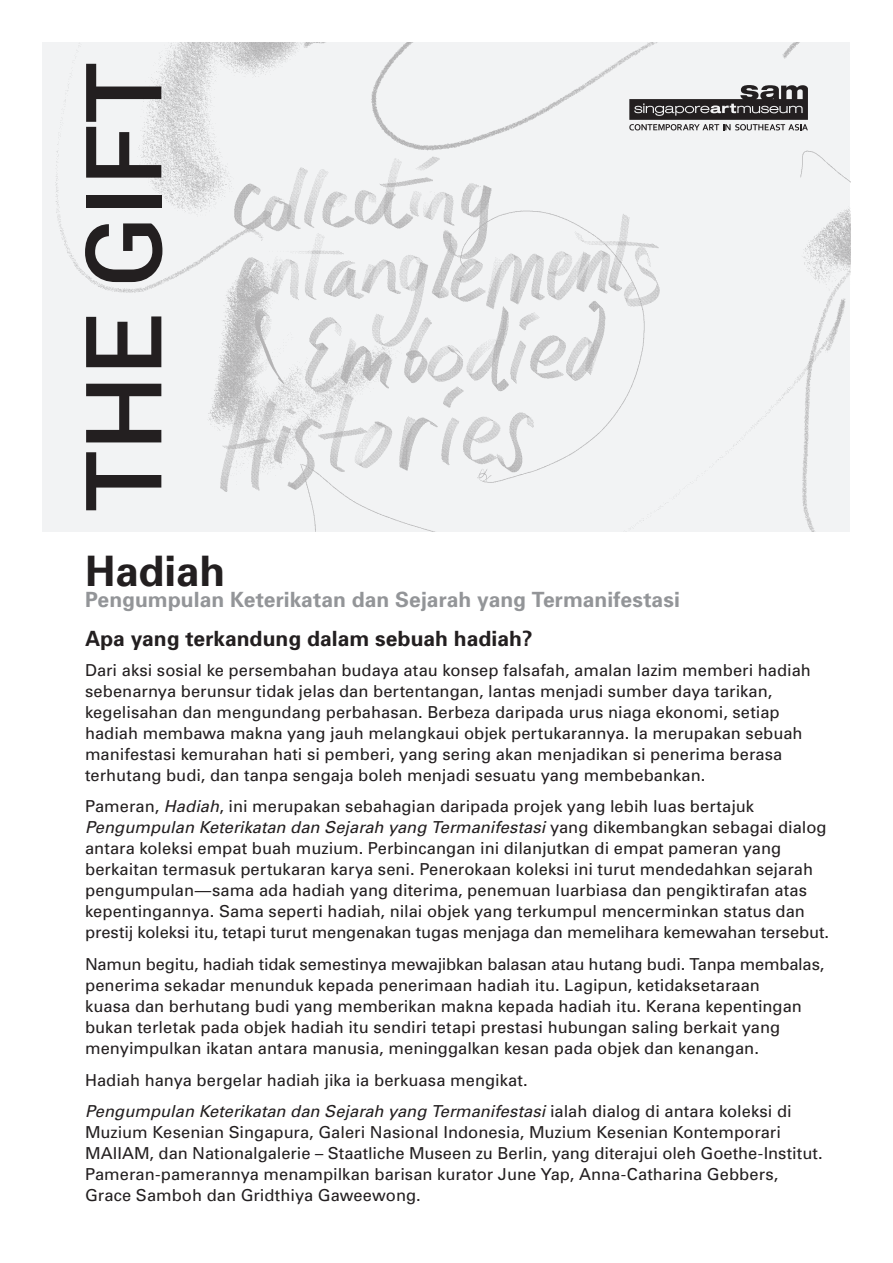
<style>
.page{position:relative;width:893px;height:1263px;background:#fff}
.page>*{position:absolute;margin:0;border:0;box-sizing:border-box;transform-origin:0 0}
.Artist_Name{font:700 42px "Univers";color:#231f20}
.Artist_Name-2{font:700 21px "Univers";letter-spacing:.005em;color:#939598}
.Artist_Name-3{font:700 21px "Univers";letter-spacing:.005em;color:#231f20}
.Text-NoIndent{font:16.5px/21px "Univers";color:#231f20}
.s1{font-style:italic}
</style>
<div class="page">
<img style="left:43px;top:43px;width:807px;height:488px">
<svg style="left:629px;top:85px;width:179px;height:45px"></svg>
<svg style="left:86px;top:452px;width:75px;height:58px"></svg>
<svg style="left:86px;top:384px;width:75px;height:58px"></svg>
<svg style="left:86px;top:316px;width:75px;height:51px"></svg>
<svg style="left:85px;top:223px;width:77px;height:59px"></svg>
<div style="left:86px;top:195px;width:75px;height:12px;background:#231f20"></div>
<svg style="left:86px;top:64px;width:75px;height:114px"></svg>
<p class="Artist_Name" style="left:85px;top:546px;width:142px">Hadiah</p>
<p class="Artist_Name-2" style="left:85px;top:587px;width:596px">Pengumpulan Keterikatan dan Sejarah yang Termanifestasi</p>
<p class="Artist_Name-3" style="left:85px;top:626px;width:449px">Apa yang terkandung dalam sebuah hadiah?</p>
<p class="Text-NoIndent" style="left:85px;top:659px;width:727px">Dari aksi sosial ke persembahan budaya atau konsep falsafah, amalan lazim memberi hadiah sebenarnya berunsur tidak jelas dan bertentangan, lantas menjadi sumber daya tarikan, kegelisahan dan mengundang perbahasan. Berbeza daripada urus niaga ekonomi, setiap hadiah membawa makna yang jauh melangkaui objek pertukarannya. Ia merupakan sebuah manifestasi kemurahan hati si pemberi, yang sering akan menjadikan si penerima berasa terhutang budi, dan tanpa sengaja boleh menjadi sesuatu yang membebankan.</p>
<p class="Text-NoIndent" style="left:85px;top:796px;width:746px">Pameran, <span class="s1">Hadiah</span>, ini merupakan sebahagian daripada projek yang lebih luas bertajuk <span class="s1">Pengumpulan Keterikatan dan Sejarah yang Termanifestasi</span> yang dikembangkan sebagai dialog antara koleksi empat buah muzium. Perbincangan ini dilanjutkan di empat pameran yang berkaitan termasuk pertukaran karya seni. Penerokaan koleksi ini turut mendedahkan sejarah pengumpulan—sama ada hadiah yang diterima, penemuan luarbiasa dan pengiktirafan atas kepentingannya. Sama seperti hadiah, nilai objek yang terkumpul mencerminkan status dan prestij koleksi itu, tetapi turut mengenakan tugas menjaga dan memelihara kemewahan tersebut.</p>
<p class="Text-NoIndent" style="left:85px;top:954px;width:741px">Namun begitu, hadiah tidak semestinya mewajibkan balasan atau hutang budi. Tanpa membalas, penerima sekadar menunduk kepada penerimaan hadiah itu. Lagipun, ketidaksetaraan<br>kuasa dan berhutang budi yang memberikan makna kepada hadiah itu. Kerana kepentingan bukan terletak pada objek hadiah itu sendiri tetapi prestasi hubungan saling berkait yang menyimpulkan ikatan antara manusia, meninggalkan kesan pada objek dan kenangan.</p>
<p class="Text-NoIndent" style="left:85px;top:1069px;width:444px">Hadiah hanya bergelar hadiah jika ia berkuasa mengikat.</p>
<p class="Text-NoIndent" style="left:85px;top:1101px;width:739px"><span class="s1">Pengumpulan Keterikatan dan Sejarah yang Termanifestasi</span> ialah dialog di antara koleksi di Muzium Kesenian Singapura, Galeri Nasional Indonesia, Muzium Kesenian Kontemporari MAIIAM, dan Nationalgalerie – Staatliche Museen zu Berlin, yang diterajui oleh Goethe-Institut.<br>Pameran-pamerannya menampilkan barisan kurator June Yap, Anna-Catharina Gebbers, Grace Samboh dan Gridthiya Gaweewong.</p>
</div>
